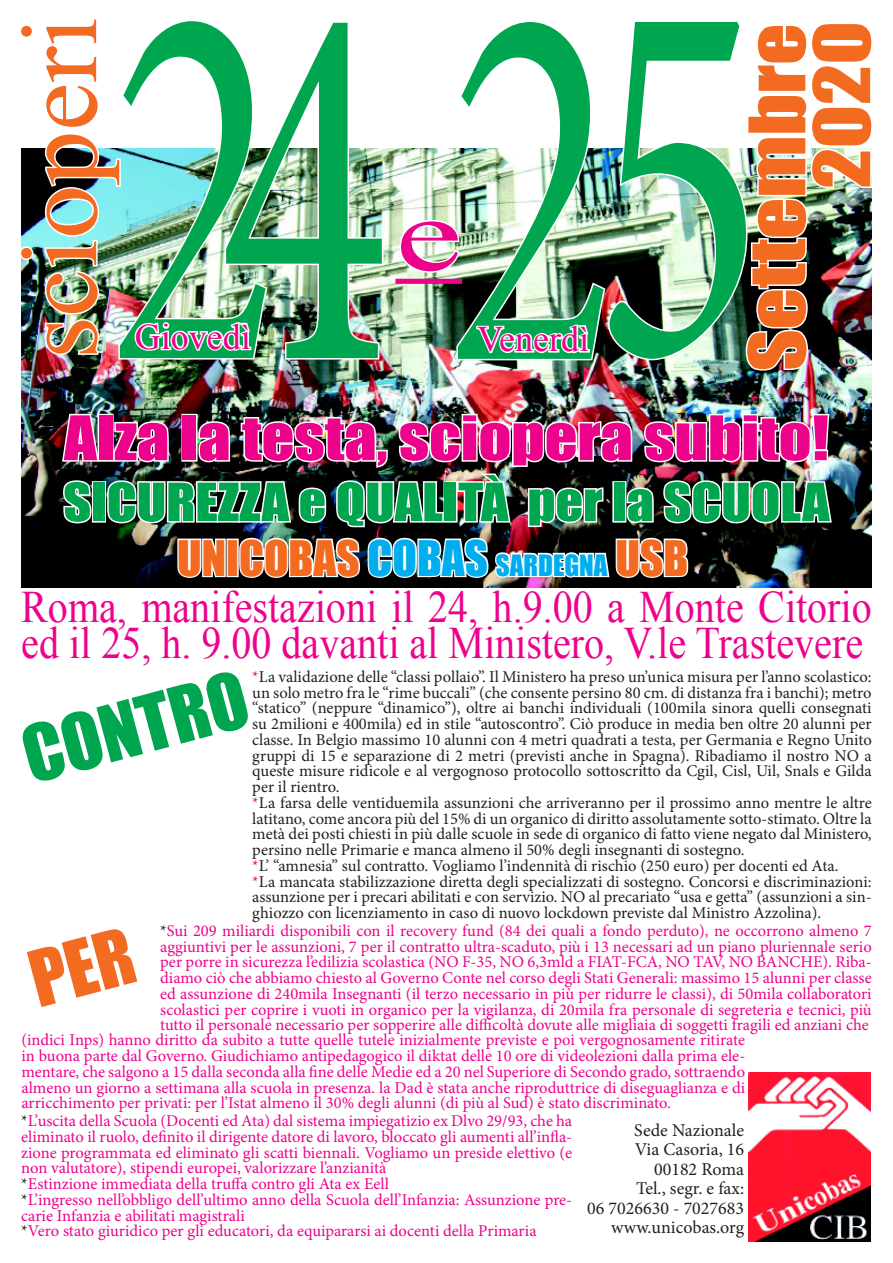
<style>
.page{position:relative;width:893px;height:1263px;background:#fff}
.page>*{position:absolute;margin:0;border:0;box-sizing:border-box;transform-origin:0 0}
.t1{font:530.4px "Minion Pro";color:#00a54f;scale:.67 1}
.t2{font:108px "Times New Roman";color:#f36a21}
.t3{font:105px "Times New Roman";color:#ed028c;scale:1.43 1}
.t4{font:72px "Impact";color:#f36a21;scale:1.12 1}
.t5{font:72px "Impact";color:#00a54f}
.t6{font:56.7px "Impact";color:#ed028c;scale:1.13 1}
.t7{font:48.6px "Impact";color:#00a54f;scale:1.11 1}
.t8{font:45px/36px "Times New Roman";color:#ed028c;scale:.89 1}
.t9{font:45px "Impact";color:#f36a21}
.t10{font:36px "Times New Roman";color:#ed028c}
.t11{font:18px "Minion Pro";color:#231f20}
.t12{font:16.5px/15.8px "Minion Pro";color:#ed028c;text-align:justify}
.t13{font:16.5px/15.8px "Minion Pro";color:#231f20;text-align:justify}
.s1{color:#00aeef}
.s2{font-size:27px;color:#00aeef}
.s3{color:#ed028c}
.s4{color:#231f20}
</style>
<div class="page">
<img style="left:21px;top:149px;width:851px;height:439px">
<img style="left:21px;top:148px;width:96px;height:209px">
<img style="left:117px;top:148px;width:106px;height:213px">
<img style="left:223px;top:148px;width:162px;height:213px">
<img style="left:132px;top:320px;width:121px;height:33px">
<img style="left:455px;top:148px;width:152px;height:214px">
<img style="left:607px;top:148px;width:137px;height:213px">
<svg style="left:475px;top:323px;width:116px;height:33px"></svg>
<div style="left:395px;top:279px;width:67px;height:5px;background:#ed028c"></div>
<svg style="left:398px;top:218px;width:63px;height:56px"></svg>
<img style="left:744px;top:148px;width:128px;height:225px">
<img style="left:60px;top:401px;width:774px;height:182px">
<img style="left:748px;top:1072px;width:123px;height:170px">
<p class="t2" style="left:-13px;top:359px;width:343px;rotate:-90deg">scioperi</p>
<p class="t1" style="left:108px;top:-167px;width:762px">24 2</p>
<p class="t1" style="left:592px;top:-172px;width:257px">5</p>
<p class="t4" style="left:721px;top:371px;width:312px;rotate:-90deg">Settembre</p>
<p class="t4" style="left:786px;top:189px;width:151px;rotate:-90deg">2020</p>
<p class="t3" style="left:395px;top:164px;width:48px">e</p>
<p class="t10" style="left:135px;top:312px;width:117px">Giovedì</p>
<p class="t10" style="left:477px;top:315px;width:113px">Venerdì</p>
<p class="t6" style="left:64px;top:394px;width:678px">Alza la testa, sciopera subito!</p>
<p class="t7" style="left:63px;top:464px;width:692px">SICUREZZA e QUALITÀ per la SCUOLA</p>
<p class="t9" style="left:177px;top:523px;width:512px">UNICOBAS <span class="s1">COBAS</span> <span class="s2">SARDEGNA</span> USB</p>
<p class="t8" style="left:21px;top:588px;width:957px">Roma, manifestazioni il 24, h.9.00 a Monte Citorio ed il 25, h. 9.00 davanti al Ministero, V.le Trastevere</p>
<p class="t5" style="left:10px;top:702px;width:231px;rotate:-15deg">CONTRO</p>
<p class="t13" style="left:252px;top:669px;width:621px"><span class="s3">*</span>La validazione delle “classi pollaio”. Il Ministero ha preso un’unica misura per l’anno scolastico: un solo metro fra le “rime buccali” (che consente persino 80 cm. di distanza fra i banchi); metro “statico” (neppure “dinamico”), oltre ai banchi individuali (100mila sinora quelli consegnati su 2milioni e 400mila) ed in stile “autoscontro”. Ciò produce in media ben oltre 20 alunni per classe. In Belgio massimo 10 alunni con 4 metri quadrati a testa, per Germania e Regno Unito gruppi di 15 e separazione di 2 metri (previsti anche in Spagna). Ribadiamo il nostro NO a queste misure ridicole e al vergognoso protocollo sottoscritto da Cgil, Cisl, Uil, Snals e Gilda per il rientro.</p>
<p class="t13" style="left:252px;top:795px;width:621px"><span class="s3">*</span>La farsa delle ventiduemila assunzioni che arriveranno per il prossimo anno mentre le altre latitano, come ancora più del 15% di un organico di diritto assolutamente sotto-stimato. Oltre la metà dei posti chiesti in più dalle scuole in sede di organico di fatto viene negato dal Ministero, persino nelle Primarie e manca almeno il 50% degli insegnanti di sostegno.</p>
<p class="t13" style="left:252px;top:858px;width:588px"><span class="s3">*</span>L’ “amnesia” sul contratto. Vogliamo l’indennità di rischio (250 euro) per docenti ed Ata.</p>
<p class="t13" style="left:252px;top:873px;width:621px"><span class="s3">*</span>La mancata stabilizzazione diretta degli specializzati di sostegno. Concorsi e discriminazioni: assunzione per i precari abilitati e con servizio. NO al precariato “usa e getta” (assunzioni a sin&shy;ghiozzo con licenziamento in caso di nuovo lockdown previste dal Ministro Azzolina).</p>
<p class="t12" style="left:160px;top:923px;width:713px"><span class="s4">*</span>Sui 209 miliardi disponibili con il recovery fund (84 dei quali a fondo perduto), ne occorrono almeno 7 aggiuntivi per le assunzioni, 7 per il contratto ultra-scaduto, più i 13 necessari ad un piano pluriennale serio per porre in sicurezza l’edilizia scolastica (NO F-35, NO 6,3mld a FIAT-FCA, NO TAV, NO BANCHE). Riba&shy;diamo ciò che abbiamo chiesto al Governo Conte nel corso degli Stati Generali: massimo 15 alunni per classe ed assunzione di 240mila Insegnanti (il terzo necessario in più per ridurre le classi), di 50mila collaboratori scolastici per coprire i vuoti in organico per la vigilanza, di 20mila fra personale di segreteria e tecnici, più tutto il personale necessario per sopperire alle difficoltà dovute alle migliaia di soggetti fragili ed anziani che</p>
<p class="t12" style="left:21px;top:1032px;width:725px">(indici Inps) hanno diritto da subito a tutte quelle tutele inizialmente previste e poi vergognosamente ritirate in buona parte dal Governo. Giudichiamo antipedagogico il diktat delle 10 ore di videolezioni dalla prima ele&shy;mentare, che salgono a 15 dalla seconda alla fine delle Medie ed a 20 nel Superiore di Secondo grado, sottraendo almeno un giorno a settimana alla scuola in presenza. la Dad è stata anche riproduttrice di diseguaglianza e di arricchimento per privati: per l’Istat almeno il 30% degli alunni (di più al Sud) è stato discriminato.</p>
<p class="t12" style="left:21px;top:1113px;width:552px"><span class="s4">*</span>L’uscita della Scuola (Docenti ed Ata) dal sistema impiegatizio ex Dlvo 29/93, che ha eliminato il ruolo, definito il dirigente datore di lavoro, bloccato gli aumenti all’infla&shy;zione programmata ed eliminato gli scatti biennali. Vogliamo un preside elettivo (e non valutatore), stipendi europei, valorizzare l’anzianità</p>
<p class="t12" style="left:21px;top:1176px;width:369px"><span class="s4">*</span>Estinzione immediata della truffa contro gli Ata ex Eell</p>
<p class="t12" style="left:21px;top:1192px;width:552px"><span class="s4">*</span>L’ingresso nell’obbligo dell’ultimo anno della Scuola dell’Infanzia: Assunzione pre&shy;carie Infanzia e abilitati magistrali</p>
<p class="t12" style="left:21px;top:1223px;width:517px"><span class="s4">*</span>Vero stato giuridico per gli educatori, da equipararsi ai docenti della Primaria</p>
<p class="t11" style="left:634px;top:1118px;width:111px">Sede Nazionale</p>
<p class="t11" style="left:635px;top:1137px;width:111px">Via Casoria, 16</p>
<p class="t11" style="left:654px;top:1157px;width:92px">00182 Roma</p>
<p class="t11" style="left:636px;top:1176px;width:109px">Tel., segr. e fax:</p>
<p class="t11" style="left:587px;top:1196px;width:158px">06 7026630 - 7027683</p>
<p class="t11" style="left:611px;top:1215px;width:134px">www.unicobas.org</p>
</div>
